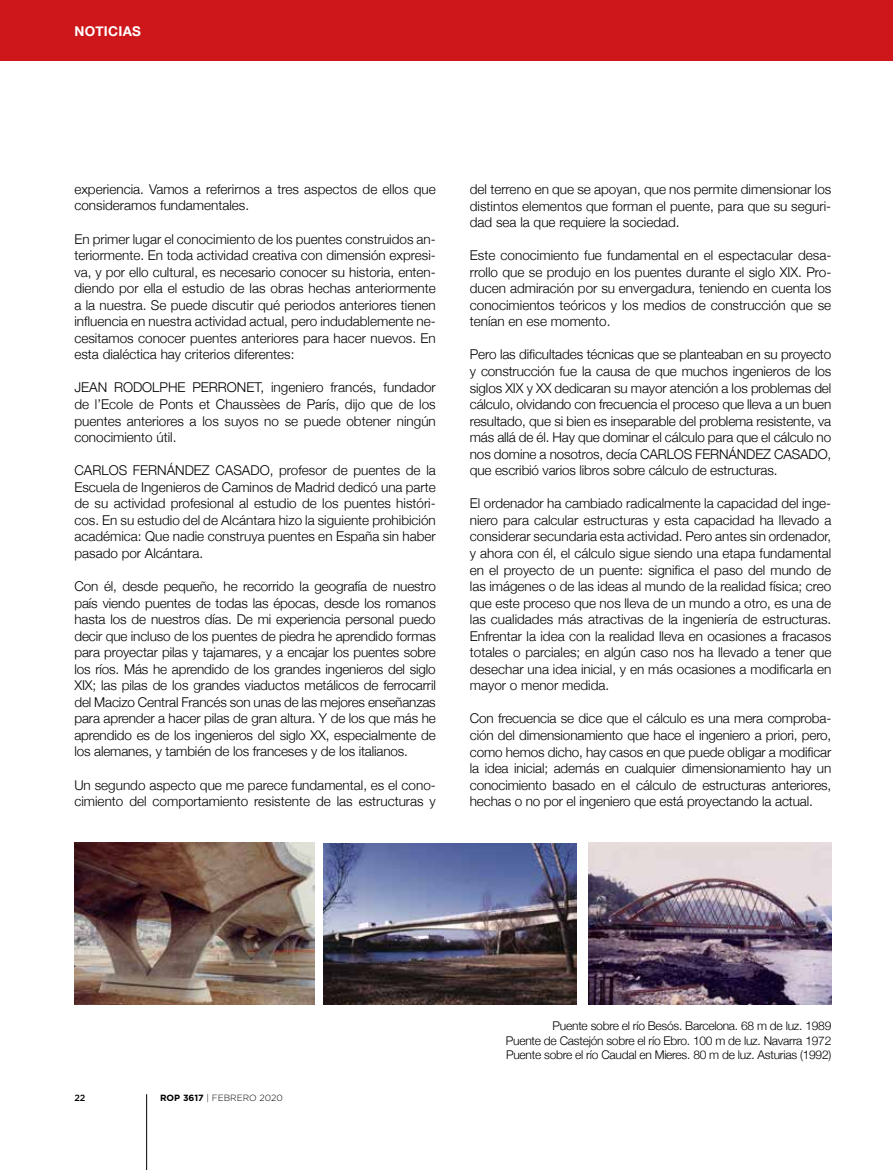
<style>
.page{position:relative;width:893px;height:1170px;background:#fff}
.page>*{position:absolute;margin:0;border:0;box-sizing:border-box;transform-origin:0 0}
.t1{font:300 13.5px/16.5px "Helvetica Neue";color:#000;text-align:justify}
.t2{font:700 13.5px "Helvetica Neue";letter-spacing:.02em;color:#fff}
.t3{font:300 12px/14.4px "Helvetica Neue";letter-spacing:-.02em;color:#000;text-align:justify}
.t4{font:300 9px "Gotham";color:#000}
.t5{font:500 9px "Gotham";color:#000}
.s1{font-weight:700}
</style>
<div class="page">
<hr style="left:146px;top:1094px;width:1px;height:75px;background:#000">
<div style="left:0;top:0;width:893px;height:61px;background:#cd171a"></div>
<img style="left:74px;top:842px;width:240px;height:162px">
<img style="left:323px;top:843px;width:254px;height:161px">
<img style="left:588px;top:842px;width:243px;height:162px">
<p class="t2" style="left:74px;top:20px;width:68px">NOTICIAS</p>
<p class="t1" style="left:74px;top:180px;width:363px">experiencia. Vamos a referirnos a tres aspectos de ellos que consideramos fundamentales.</p>
<p class="t1" style="left:74px;top:229px;width:363px">En primer lugar el conocimiento de los puentes construidos an&shy;teriormente. En toda actividad creativa con dimensión expresi&shy;va, y por ello cultural, es necesario conocer su historia, enten&shy;diendo por ella el estudio de las obras hechas anteriormente a la nuestra. Se puede discutir qué periodos anteriores tienen influencia en nuestra actividad actual, pero indudablemente ne&shy;cesitamos conocer puentes anteriores para hacer nuevos. En esta dialéctica hay criterios diferentes:</p>
<p class="t1" style="left:74px;top:378px;width:363px">JEAN RODOLPHE PERRONET, ingeniero francés, fundador de l’Ecole de Ponts et Chaussèes de París, dijo que de los puentes anteriores a los suyos no se puede obtener ningún conocimiento útil.</p>
<p class="t1" style="left:74px;top:461px;width:363px">CARLOS FERNÁNDEZ CASADO, profesor de puentes de la Escuela de Ingenieros de Caminos de Madrid dedicó una parte de su actividad profesional al estudio de los puentes históri&shy;cos. En su estudio del de Alcántara hizo la siguiente prohibición académica: Que nadie construya puentes en España sin haber pasado por Alcántara.</p>
<p class="t1" style="left:74px;top:577px;width:363px">Con él, desde pequeño, he recorrido la geografía de nuestro país viendo puentes de todas las épocas, desde los romanos hasta los de nuestros días. De mi experiencia personal puedo decir que incluso de los puentes de piedra he aprendido formas para proyectar pilas y tajamares, y a encajar los puentes sobre los ríos. Más he aprendido de los grandes ingenieros del siglo XIX; las pilas de los grandes viaductos metálicos de ferrocarril del Macizo Central Francés son unas de las mejores enseñanzas para aprender a hacer pilas de gran altura. Y de los que más he aprendido es de los ingenieros del siglo XX, especialmente de los alemanes, y también de los franceses y de los italianos.</p>
<p class="t1" style="left:74px;top:775px;width:363px">Un segundo aspecto que me parece fundamental, es el cono&shy;cimiento del comportamiento resistente de las estructuras y</p>
<p class="t1" style="left:470px;top:180px;width:363px">del terreno en que se apoyan, que nos permite dimensionar los distintos elementos que forman el puente, para que su seguri&shy;dad sea la que requiere la sociedad.</p>
<p class="t1" style="left:470px;top:246px;width:363px">Este conocimiento fue fundamental en el espectacular desa&shy;rrollo que se produjo en los puentes durante el siglo XIX. Pro&shy;ducen admiración por su envergadura, teniendo en cuenta los conocimientos teóricos y los medios de construcción que se tenían en ese momento.</p>
<p class="t1" style="left:470px;top:345px;width:363px">Pero las dificultades técnicas que se planteaban en su proyecto y construcción fue la causa de que muchos ingenieros de los siglos XIX y XX dedicaran su mayor atención a los problemas del cálculo, olvidando con frecuencia el proceso que lleva a un buen resultado, que si bien es inseparable del problema resistente, va más allá de él. Hay que dominar el cálculo para que el cálculo no nos domine a nosotros, decía CARLOS FERNÁNDEZ CASADO, que escribió varios libros sobre cálculo de estructuras.</p>
<p class="t1" style="left:470px;top:494px;width:363px">El ordenador ha cambiado radicalmente la capacidad del inge&shy;niero para calcular estructuras y esta capacidad ha llevado a considerar secundaria esta actividad. Pero antes sin ordenador, y ahora con él, el cálculo sigue siendo una etapa fundamental en el proyecto de un puente: significa el paso del mundo de las imágenes o de las ideas al mundo de la realidad física; creo que este proceso que nos lleva de un mundo a otro, es una de las cualidades más atractivas de la ingeniería de estructuras.<br>Enfrentar la idea con la realidad lleva en ocasiones a fracasos totales o parciales; en algún caso nos ha llevado a tener que desechar una idea inicial, y en más ocasiones a modificarla en mayor o menor medida.</p>
<p class="t1" style="left:470px;top:709px;width:363px">Con frecuencia se dice que el cálculo es una mera comproba&shy;ción del dimensionamiento que hace el ingeniero a priori, pero, como hemos dicho, hay casos en que puede obligar a modificar la idea inicial; además en cualquier dimensionamiento hay un conocimiento basado en el cálculo de estructuras anteriores, hechas o no por el ingeniero que está proyectando la actual.</p>
<p class="t5" style="left:74px;top:1092px;width:13px">22</p>
<p class="t4" style="left:160px;top:1092px;width:124px"><span class="s1">ROP 3617</span> | FEBRERO 2020</p>
<p class="t3" style="left:506px;top:1017px;width:327px;text-indent:47px">Puente sobre el río Besós. Barcelona. 68 m de luz. 1989<br>Puente de Castejón sobre el río Ebro. 100 m de luz. Navarra 1972<br>Puente sobre el río Caudal en Mieres. 80 m de luz. Asturias (1992)</p>
</div>
